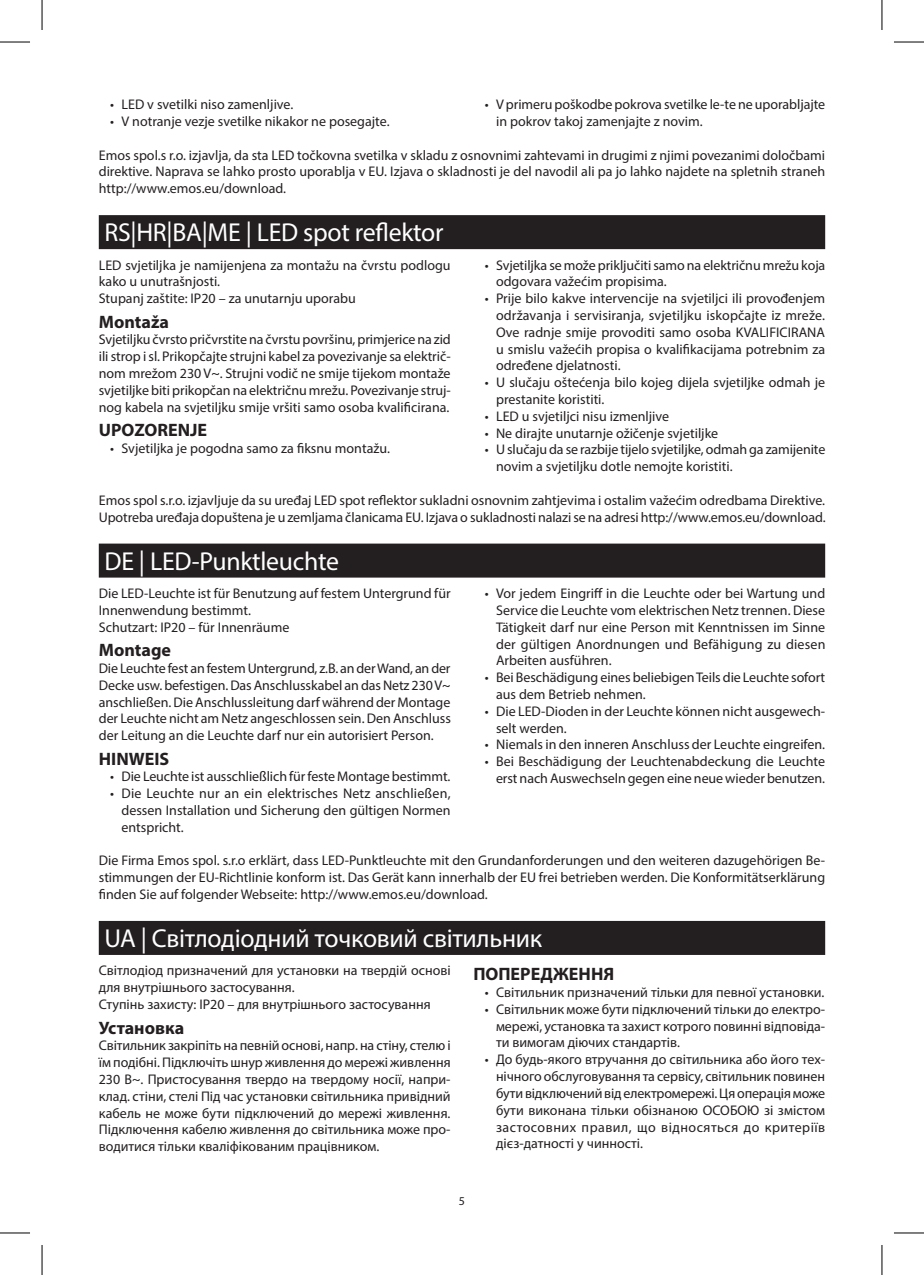
<style>
.page{position:relative;width:924px;height:1275px;background:#fff}
.page>*{position:absolute;margin:0;border:0;box-sizing:border-box;transform-origin:0 0}
.t1{font:26px "Myriad Pro";letter-spacing:-.01em;color:#fff}
.t2{font:700 18px "Myriad Pro";color:#231f20}
.t3{font:14px/16.8px "Myriad Pro";color:#231f20}
.t4{font:12px "Myriad Pro";color:#231f20}
</style>
<div class="page">
<div style="left:99px;top:215px;width:725px;height:34px;background:#231f20"></div>
<div style="left:99px;top:543px;width:725px;height:34px;background:#231f20"></div>
<div style="left:99px;top:921px;width:725px;height:34px;background:#231f20"></div>
<hr style="left:0;top:42px;width:30px;height:1px;background:#000">
<hr style="left:893px;top:42px;width:30px;height:1px;background:#000">
<hr style="left:0;top:1232px;width:30px;height:1px;background:#000">
<hr style="left:893px;top:1232px;width:30px;height:1px;background:#000">
<hr style="left:42px;top:0;width:1px;height:30px;background:#000">
<hr style="left:42px;top:1245px;width:1px;height:30px;background:#000">
<hr style="left:881px;top:0;width:1px;height:30px;background:#000">
<hr style="left:881px;top:1245px;width:1px;height:30px;background:#000">
<p class="t3" style="left:496px;top:96px;width:330px;text-indent:-11px">• V primeru poškodbe pokrova svetilke le-te ne uporabljajte in pokrov takoj zamenjajte z novim.</p>
<p class="t3" style="left:99px;top:146px;width:727px;text-align:justify">Emos spol.s r.o. izjavlja, da sta LED točkovna svetilka v skladu z osnovnimi zahtevami in drugimi z njimi povezanimi določbami direktive. Naprava se lahko prosto uporablja v EU. Izjava o skladnosti je del navodil ali pa jo lahko najdete na spletnih straneh http://www.emos.eu/download.</p>
<h1 class="t1" style="left:104px;top:217px;width:340px">RS|HR|BA|ME | LED spot reflektor</h1>
<p class="t3" style="left:99px;top:256px;width:353px">LED svjetiljka je namijenjena za montažu na čvrstu podlogu kako u unutrašnjosti.<br>Stupanj zaštite: IP20 – za unutarnju uporabu</p>
<p class="t2" style="left:99px;top:310px;width:72px">Montaža</p>
<p class="t3" style="left:99px;top:331px;width:353px;text-align:justify">Svjetiljku čvrsto pričvrstite na čvrstu površinu, primjerice na zid ili strop i sl. Prikopčajte strujni kabel za povezivanje sa električ&shy;nom mrežom 230 V~. Strujni vodič ne smije tijekom montaže svjetiljke biti prikopčan na električnu mrežu. Povezivanje struj&shy;nog kabela na svjetiljku smije vršiti samo osoba kvalificirana.</p>
<p class="t2" style="left:99px;top:418px;width:110px">UPOZORENJE</p>
<p class="t3" style="left:110px;top:439px;width:281px">• Svjetiljka je pogodna samo za fiksnu montažu.</p>
<p class="t3" style="left:110px;top:96px;width:185px">• LED v svetilki niso zamenljive.</p>
<p class="t3" style="left:110px;top:113px;width:281px">• V notranje vezje svetilke nikakor ne posegajte.</p>
<p class="t3" style="left:496px;top:256px;width:331px;text-indent:-11px">• Svjetiljka se može priključiti samo na električnu mrežu koja odgovara važećim propisima.</p>
<p class="t3" style="left:496px;top:290px;width:330px;text-align:justify;text-indent:-11px">• Prije bilo kakve intervencije na svjetiljci ili provođenjem održavanja i servisiranja, svjetiljku iskopčajte iz mreže.<br>Ove radnje smije provoditi samo osoba KVALIFICIRANA u smislu važećih propisa o kvalifikacijama potrebnim za određene djelatnosti.</p>
<p class="t3" style="left:496px;top:374px;width:330px;text-indent:-11px">• U slučaju oštećenja bilo kojeg dijela svjetiljke odmah je prestanite koristiti.</p>
<p class="t3" style="left:484px;top:407px;width:186px">• LED u svjetiljci nisu izmenljive</p>
<p class="t3" style="left:484px;top:424px;width:235px">• Ne dirajte unutarnje ožičenje svjetiljke</p>
<p class="t3" style="left:496px;top:441px;width:331px;text-indent:-11px">• U slučaju da se razbije tijelo svjetiljke, odmah ga zamijenite novim a svjetiljku dotle nemojte koristiti.</p>
<p class="t3" style="left:99px;top:491px;width:728px">Emos spol s.r.o. izjavljuje da su uređaj LED spot reflektor sukladni osnovnim zahtjevima i ostalim važećim odredbama Direktive.<br>Upotreba uređaja dopuštena je u zemljama članicama EU. Izjava o sukladnosti nalazi se na adresi http://www.emos.eu/download.</p>
<h1 class="t1" style="left:104px;top:545px;width:236px">DE | LED-Punktleuchte</h1>
<p class="t3" style="left:99px;top:585px;width:353px">Die LED-Leuchte ist für Benutzung auf festem Untergrund für<br>Innenwendung bestimmt.<br>Schutzart: IP20 – für Innenräume</p>
<p class="t2" style="left:99px;top:638px;width:74px">Montage</p>
<p class="t3" style="left:99px;top:659px;width:353px;text-align:justify">Die Leuchte fest an festem Untergrund, z.B. an der Wand, an der Decke usw. befestigen. Das Anschlusskabel an das Netz 230 V~ anschließen. Die Anschlussleitung darf während der Montage der Leuchte nicht am Netz angeschlossen sein. Den Anschluss der Leitung an die Leuchte darf nur ein autorisiert Person.</p>
<p class="t2" style="left:99px;top:747px;width:72px">HINWEIS</p>
<p class="t3" style="left:110px;top:768px;width:341px">• Die Leuchte ist ausschließlich für feste Montage bestimmt.</p>
<p class="t3" style="left:121px;top:785px;width:330px;text-align:justify;text-indent:-11px">• Die Leuchte nur an ein elektrisches Netz anschließen, dessen Installation und Sicherung den gültigen Normen entspricht.</p>
<p class="t3" style="left:496px;top:585px;width:331px;text-align:justify;text-indent:-11px">• Vor jedem Eingriff in die Leuchte oder bei Wartung und Service die Leuchte vom elektrischen Netz trennen. Diese Tätigkeit darf nur eine Person mit Kenntnissen im Sinne der gültigen Anordnungen und Befähigung zu diesen Arbeiten ausführen.</p>
<p class="t3" style="left:496px;top:669px;width:330px;text-indent:-11px">• Bei Beschädigung eines beliebigen Teils die Leuchte sofort aus dem Betrieb nehmen.</p>
<p class="t3" style="left:496px;top:702px;width:330px;text-indent:-11px">• Die LED-Dioden in der Leuchte können nicht ausgewech&shy;selt werden.</p>
<p class="t3" style="left:484px;top:736px;width:342px">• Niemals in den inneren Anschluss der Leuchte eingreifen.</p>
<p class="t3" style="left:484px;top:753px;width:342px;text-align:right">• Bei Beschädigung der Leuchtenabdeckung die Leuchte erst nach Auswechseln gegen eine neue wieder benutzen.</p>
<p class="t3" style="left:99px;top:852px;width:727px;text-align:justify">Die Firma Emos spol. s.r.o erklärt, dass LED-Punktleuchte mit den Grundanforderungen und den weiteren dazugehörigen Be&shy;stimmungen der EU-Richtlinie konform ist. Das Gerät kann innerhalb der EU frei betrieben werden. Die Konformitätserklärung finden Sie auf folgender Webseite: http://www.emos.eu/download.</p>
<h1 class="t1" style="left:104px;top:922px;width:439px">UA | Світлодіодний точковий світильник</h1>
<p class="t3" style="left:99px;top:962px;width:353px">Світлодіод призначений для установки на твердій основі для внутрішнього застосування.<br>Ступінь захисту: IP20 – для внутрішнього застосування</p>
<p class="t2" style="left:99px;top:1015px;width:87px">Установка</p>
<p class="t3" style="left:99px;top:1037px;width:353px;text-align:justify">Світильник закріпіть на певній основі, напр. на стіну, стелю і їм подібні. Підключіть шнур живлення до мережі живлення 230 В~. Пристосування твердо на твердому носії, напри&shy;клад. стіни, стелі Під час установки світильника привідний кабель не може бути підключений до мережі живлення.<br>Підключення кабелю живлення до світильника може про&shy;водитися тільки кваліфікованим працівником.</p>
<p class="t2" style="left:473px;top:962px;width:142px">ПОПЕРЕДЖЕННЯ</p>
<p class="t3" style="left:484px;top:983px;width:341px">• Світильник призначений тільки для певної установки.</p>
<p class="t3" style="left:496px;top:1000px;width:330px;text-align:justify;text-indent:-11px">• Світильник може бути підключений тільки до електро&shy;мережі, установка та захист котрого повинні відповіда&shy;ти вимогам діючих стандартів.</p>
<p class="t3" style="left:496px;top:1051px;width:330px;text-align:justify;text-indent:-11px">• До будь-якого втручання до світильника або його тех&shy;нічного обслуговування та сервісу, світильник повинен бути відключений від електромережі. Ця операція може бути виконана тільки обізнаною ОСОБОЮ зі змістом застосовних правил, що відносяться до критеріїв дієз-датності у чинності.</p>
<p class="t4" style="left:458px;top:1193px;width:8px">5</p>
</div>
